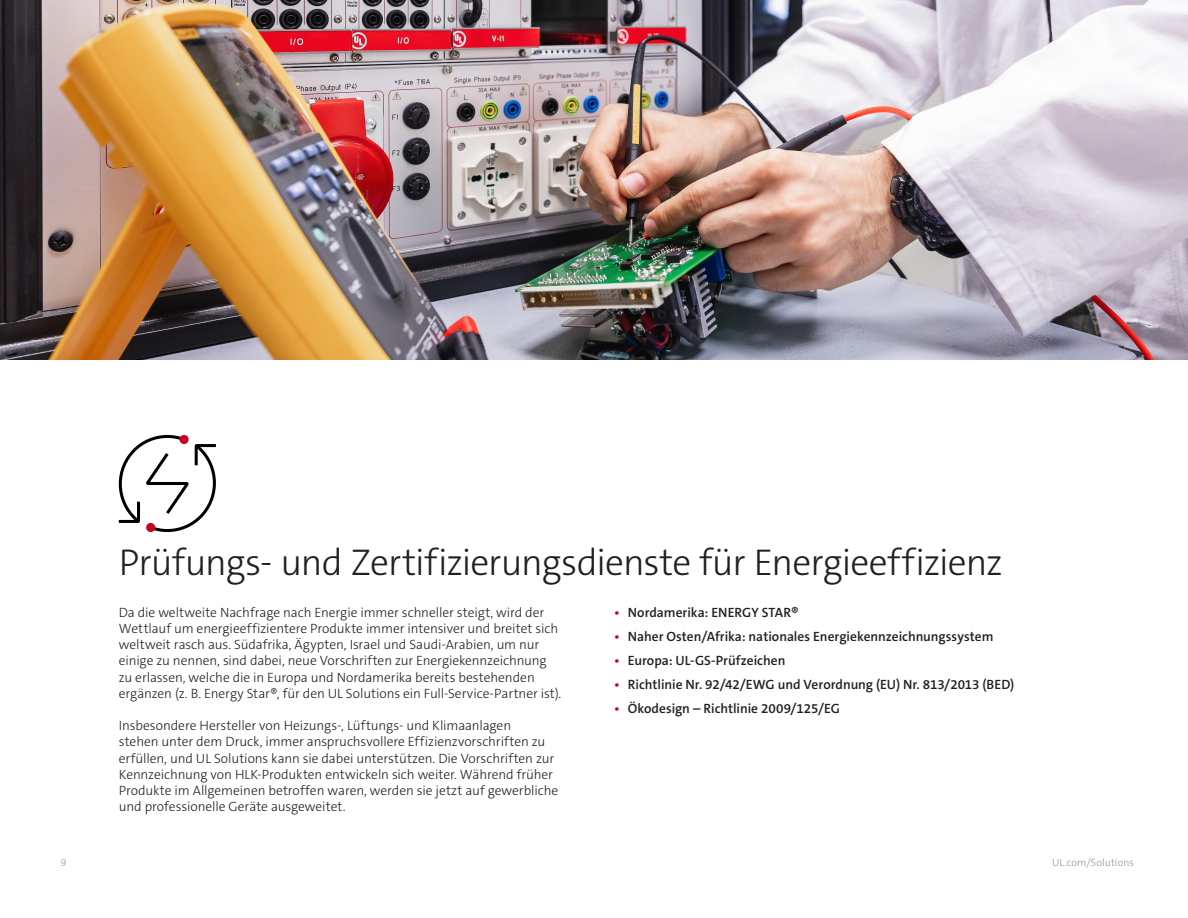
<style>
.page{position:relative;width:1188px;height:918px;background:#fff}
.page>*{position:absolute;margin:0;border:0;box-sizing:border-box;transform-origin:0 0}
.Interior_Headline{font:300 37.5px "The Sans C5";letter-spacing:-.025em;color:#231f20}
.Body_Copy{font:300 13.5px/16.2px "The Sans C5";letter-spacing:-.005em;color:#231f20}
.t1{font:600 13.5px "The Sans C5";color:#231f20}
.Page_Number_Right{font:300 10.5px "The Sans C5";letter-spacing:.005em;color:#939598}
.Page_Number_Left{font:300 10.5px "The Sans C5";color:#939598}
.s1{color:#ca0123}
</style>
<div class="page">
<img style="left:0;top:0;width:1188px;height:360px">
<svg style="left:119px;top:435px;width:97px;height:97px"></svg>
<div style="left:180px;top:435px;width:9px;height:9px;background:#ca0123;border-radius:50%"></div>
<div style="left:146px;top:523px;width:9px;height:9px;background:#ca0123;border-radius:50%"></div>
<p class="Interior_Headline" style="left:119px;top:538px;width:886px">Prüfungs- und Zertifizierungsdienste für Energieeffizienz</p>
<p class="Body_Copy" style="left:119px;top:604px;width:444px">Da die weltweite Nachfrage nach Energie immer schneller steigt, wird der Wettlauf um energieeffizientere Produkte immer intensiver und breitet sich weltweit rasch aus. Südafrika, Ägypten, Israel und Saudi-Arabien, um nur einige zu nennen, sind dabei, neue Vorschriften zur Energiekennzeichnung zu erlassen, welche die in Europa und Nordamerika bereits bestehenden ergänzen (z. B. Energy Star®, für den UL Solutions ein Full-Service-Partner ist).</p>
<p class="Body_Copy" style="left:119px;top:718px;width:441px">Insbesondere Hersteller von Heizungs-, Lüftungs- und Klimaanlagen<br>stehen unter dem Druck, immer anspruchsvollere Effizienzvorschriften zu erfüllen, und UL Solutions kann sie dabei unterstützen. Die Vorschriften zur Kennzeichnung von HLK-Produkten entwickeln sich weiter. Während früher Produkte im Allgemeinen betroffen waren, werden sie jetzt auf gewerbliche und professionelle Geräte ausgeweitet.</p>
<p class="t1" style="left:614px;top:604px;width:186px"><span class="s1">•</span> Nordamerika: ENERGY STAR®</p>
<p class="t1" style="left:614px;top:628px;width:381px"><span class="s1">•</span> Naher Osten/Afrika: nationales Energiekennzeichnungssystem</p>
<p class="t1" style="left:614px;top:652px;width:173px"><span class="s1">•</span> Europa: UL-GS-Prüfzeichen</p>
<p class="t1" style="left:614px;top:676px;width:402px"><span class="s1">•</span> Richtlinie Nr. 92/42/EWG und Verordnung (EU) Nr. 813/2013 (BED)</p>
<p class="t1" style="left:614px;top:700px;width:227px"><span class="s1">•</span> Ökodesign – Richtlinie 2009/125/EG</p>
<p class="Page_Number_Left" style="left:61px;top:855px;width:7px">9</p>
<p class="Page_Number_Right" style="left:1052px;top:855px;width:83px">UL.com/Solutions</p>
</div>
